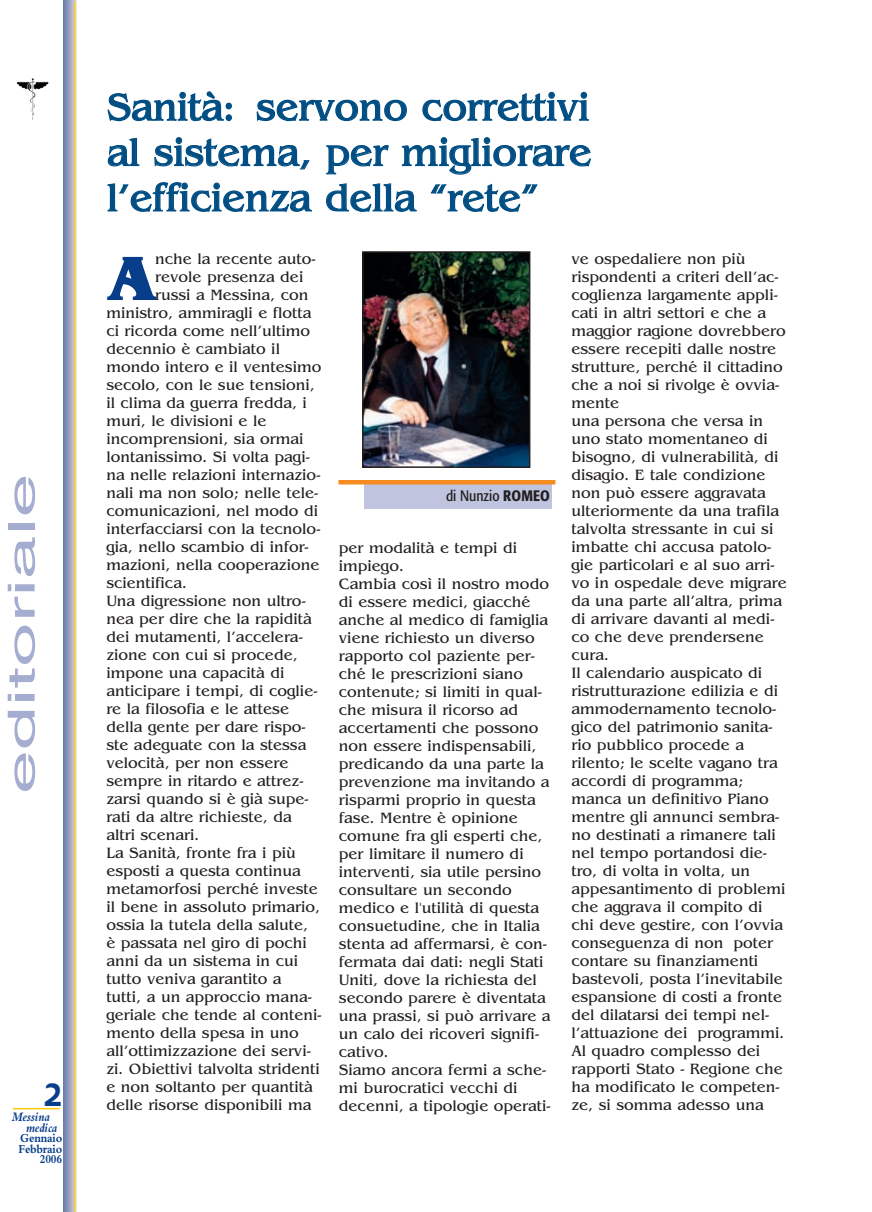
<style>
.page{position:relative;width:872px;height:1212px;background:#fff}
.page>*{position:absolute;margin:0;border:0;box-sizing:border-box;transform-origin:0 0}
.t1{font:700 62.7px "Benguiat";color:#083e89}
.t2{font:39.45px/45.3px "Benguiat";color:#004e83;text-align:justify}
.t3{font:37.5px "Helvetica";color:#a5add1;scale:2.11 1}
.t4{font:30px "Gadget";color:#083e89}
.t5{font:15.6px/18px "Benguiat";color:#231f20}
.t6{font:condensed 15px "Formata";color:#231f20}
.t7{font:italic 700 13.5px/10.5px "Bembo";letter-spacing:-.015em;color:#083e89;scale:.9 1}
.t8{font:700 12.75px/10.5px "Bembo";letter-spacing:-.015em;color:#083e89;text-align:right;scale:.9 1}
.s1{font-weight:500}
</style>
<div class="page">
<hr style="left:64px;top:0;width:1px;height:1212px;background:#435b98">
<hr style="left:65px;top:0;width:1px;height:1212px;background:#50639d">
<hr style="left:66px;top:0;width:1px;height:1212px;background:#5c6ba3">
<hr style="left:67px;top:0;width:1px;height:1212px;background:#6974a9">
<hr style="left:68px;top:0;width:1px;height:1212px;background:#757eaf">
<hr style="left:69px;top:0;width:1px;height:1212px;background:#8188b6">
<hr style="left:70px;top:0;width:1px;height:1212px;background:#8e93bd">
<hr style="left:71px;top:0;width:1px;height:1212px;background:#9a9fc4">
<hr style="left:72px;top:0;width:1px;height:1212px;background:#a7aacc">
<hr style="left:73px;top:0;width:1px;height:1212px;background:#b5b9d5">
<hr style="left:74px;top:0;width:1px;height:1212px;background:#c5c7dd">
<hr style="left:75px;top:0;width:1px;height:1212px;background:#d5d6e7">
<hr style="left:76px;top:0;width:1px;height:1212px;background:#e3e5ef">
<hr style="left:74px;top:1px;width:1px;height:1211px;background:#feca0a">
<img style="left:30px;top:78px;width:4px;height:38px">
<hr style="left:13px;top:1108px;width:47px;height:1px;background:#feca0a">
<img style="left:365px;top:254px;width:162px;height:211px">
<div style="left:362px;top:251px;width:168px;height:217px;border:2px solid #231f20"></div>
<div style="left:364px;top:484px;width:187px;height:25px;background:#c0c4de"></div>
<hr style="left:338px;top:480px;width:217px;height:4px;background:#f68c1f">
<h3 class="t3" style="left:8px;top:794px;width:153px;rotate:-90deg">editoriale</h3>
<h3 class="t4" style="left:44px;top:1078px;width:20px">2</h3>
<p class="t7" style="left:26px;top:1113px;width:36px;text-indent:-14px">Messina medica</p>
<p class="t8" style="left:19px;top:1134px;width:50px">Gennaio<br>Febbraio<br>2006</p>
<h2 class="t2" style="left:107px;top:84px;width:486px">Sanità: servono correttivi al sistema, per migliorare l»efficienza della ≈rete∆</h2>
<h1 class="t1" style="left:107px;top:241px;width:50px">A</h1>
<p class="t5" style="left:155px;top:250px;width:162px">nche la recente auto-</p>
<p class="t5" style="left:155px;top:268px;width:150px">revole presenza dei</p>
<p class="t5" style="left:155px;top:286px;width:155px">russi a Messina, con</p>
<p class="t5" style="left:106px;top:304px;width:207px">ministro, ammiragli e flotta</p>
<p class="t5" style="left:106px;top:322px;width:205px">ci ricorda come nell»ultimo</p>
<p class="t5" style="left:106px;top:340px;width:175px">decennio è cambiato il</p>
<p class="t5" style="left:106px;top:358px;width:217px">mondo intero e il ventesimo</p>
<p class="t5" style="left:106px;top:376px;width:210px">secolo, con le sue tensioni,</p>
<p class="t5" style="left:106px;top:394px;width:202px">il clima da guerra fredda, i</p>
<p class="t5" style="left:106px;top:412px;width:162px">muri, le divisioni e le</p>
<p class="t5" style="left:106px;top:430px;width:199px">incomprensioni, sia ormai</p>
<p class="t5" style="left:106px;top:448px;width:205px">lontanissimo. Si volta pagi-</p>
<p class="t5" style="left:106px;top:466px;width:215px">na nelle relazioni internazio-</p>
<p class="t5" style="left:106px;top:484px;width:213px">nali ma non solo; nelle tele-</p>
<p class="t5" style="left:106px;top:502px;width:213px">comunicazioni, nel modo di</p>
<p class="t5" style="left:106px;top:520px;width:215px">interfacciarsi con la tecnolo-</p>
<p class="t5" style="left:106px;top:538px;width:204px">gia, nello scambio di infor-</p>
<p class="t5" style="left:106px;top:556px;width:215px">mazioni, nella cooperazione</p>
<p class="t5" style="left:106px;top:574px;width:82px">scientifica.</p>
<p class="t5" style="left:106px;top:592px;width:201px">Una digressione non ultro-</p>
<p class="t5" style="left:106px;top:610px;width:207px">nea per dire che la rapidità</p>
<p class="t5" style="left:106px;top:628px;width:198px">dei mutamenti, l»accelera-</p>
<p class="t5" style="left:106px;top:646px;width:193px">zione con cui si procede,</p>
<p class="t5" style="left:106px;top:664px;width:180px">impone una capacità di</p>
<p class="t5" style="left:106px;top:682px;width:213px">anticipare i tempi, di coglie-</p>
<p class="t5" style="left:106px;top:700px;width:184px">re la filosofia e le attese</p>
<p class="t5" style="left:106px;top:718px;width:201px">della gente per dare rispo-</p>
<p class="t5" style="left:106px;top:736px;width:202px">ste adeguate con la stessa</p>
<p class="t5" style="left:106px;top:754px;width:184px">velocità, per non essere</p>
<p class="t5" style="left:106px;top:772px;width:198px">sempre in ritardo e attrez-</p>
<p class="t5" style="left:106px;top:790px;width:204px">zarsi quando si è già supe-</p>
<p class="t5" style="left:106px;top:808px;width:187px">rati da altre richieste, da</p>
<p class="t5" style="left:106px;top:826px;width:95px">altri scenari.</p>
<p class="t5" style="left:106px;top:844px;width:191px">La Sanità, fronte fra i più</p>
<p class="t5" style="left:106px;top:862px;width:196px">esposti a questa continua</p>
<p class="t5" style="left:106px;top:880px;width:213px">metamorfosi perché investe</p>
<p class="t5" style="left:106px;top:898px;width:215px">il bene in assoluto primario,</p>
<p class="t5" style="left:106px;top:916px;width:203px">ossia la tutela della salute,</p>
<p class="t5" style="left:106px;top:934px;width:202px">è passata nel giro di pochi</p>
<p class="t5" style="left:106px;top:952px;width:193px">anni da un sistema in cui</p>
<p class="t5" style="left:106px;top:970px;width:177px">tutto veniva garantito a</p>
<p class="t5" style="left:106px;top:988px;width:207px">tutti, a un approccio mana-</p>
<p class="t5" style="left:106px;top:1006px;width:217px">geriale che tende al conteni-</p>
<p class="t5" style="left:106px;top:1024px;width:194px">mento della spesa in uno</p>
<p class="t5" style="left:106px;top:1042px;width:206px">all»ottimizzazione dei servi-</p>
<p class="t5" style="left:106px;top:1060px;width:215px">zi. Obiettivi talvolta stridenti</p>
<p class="t5" style="left:106px;top:1078px;width:208px">e non soltanto per quantità</p>
<p class="t5" style="left:106px;top:1096px;width:207px">delle risorse disponibili ma</p>
<p class="t6" style="left:446px;top:489px;width:105px">di Nunzio <span class="s1">ROMEO</span></p>
<p class="t5" style="left:339px;top:538px;width:213px">per modalità e tempi di impiego.<br>Cambia così il nostro modo di essere medici, giacché anche al medico di famiglia viene richiesto un diverso rapporto col paziente per&shy;ché le prescrizioni siano contenute; si limiti in qual&shy;che misura il ricorso ad accertamenti che possono non essere indispensabili, predicando da una parte la prevenzione ma invitando a risparmi proprio in questa fase. Mentre è opinione comune fra gli esperti che, per limitare il numero di interventi, sia utile persino consultare un secondo medico e l'utilità di questa consuetudine, che in Italia stenta ad affermarsi, è con&shy;fermata dai dati: negli Stati<br>Uniti, dove la richiesta del secondo parere è diventata una prassi, si può arrivare a un calo dei ricoveri signifi&shy;cativo.<br>Siamo ancora fermi a sche&shy;mi burocratici vecchi di decenni, a tipologie operati-</p>
<p class="t5" style="left:571px;top:250px;width:217px">ve ospedaliere non più rispondenti a criteri dell»ac&shy;coglienza largamente appli&shy;cati in altri settori e che a maggior ragione dovrebbero essere recepiti dalle nostre strutture, perché il cittadino che a noi si rivolge è ovvia&shy;mente<br>una persona che versa in uno stato momentaneo di bisogno, di vulnerabilità, di disagio. E tale condizione non può essere aggravata ulteriormente da una trafila talvolta stressante in cui si imbatte chi accusa patolo&shy;gie particolari e al suo arri&shy;vo in ospedale deve migrare da una parte all»altra, prima di arrivare davanti al medi&shy;co che deve prendersene cura.<br>Il calendario auspicato di ristrutturazione edilizia e di ammodernamento tecnolo&shy;gico del patrimonio sanita&shy;rio pubblico procede a rilento; le scelte vagano tra accordi di programma; manca un definitivo Piano mentre gli annunci sembra&shy;no destinati a rimanere tali nel tempo portandosi die&shy;tro, di volta in volta, un appesantimento di problemi che aggrava il compito di chi deve gestire, con l»ovvia conseguenza di non poter contare su finanziamenti bastevoli, posta l»inevitabile espansione di costi a fronte del dilatarsi dei tempi nel&shy;l»attuazione dei programmi.<br>Al quadro complesso dei rapporti Stato - Regione che ha modificato le competen&shy;ze, si somma adesso una</p>
</div>
